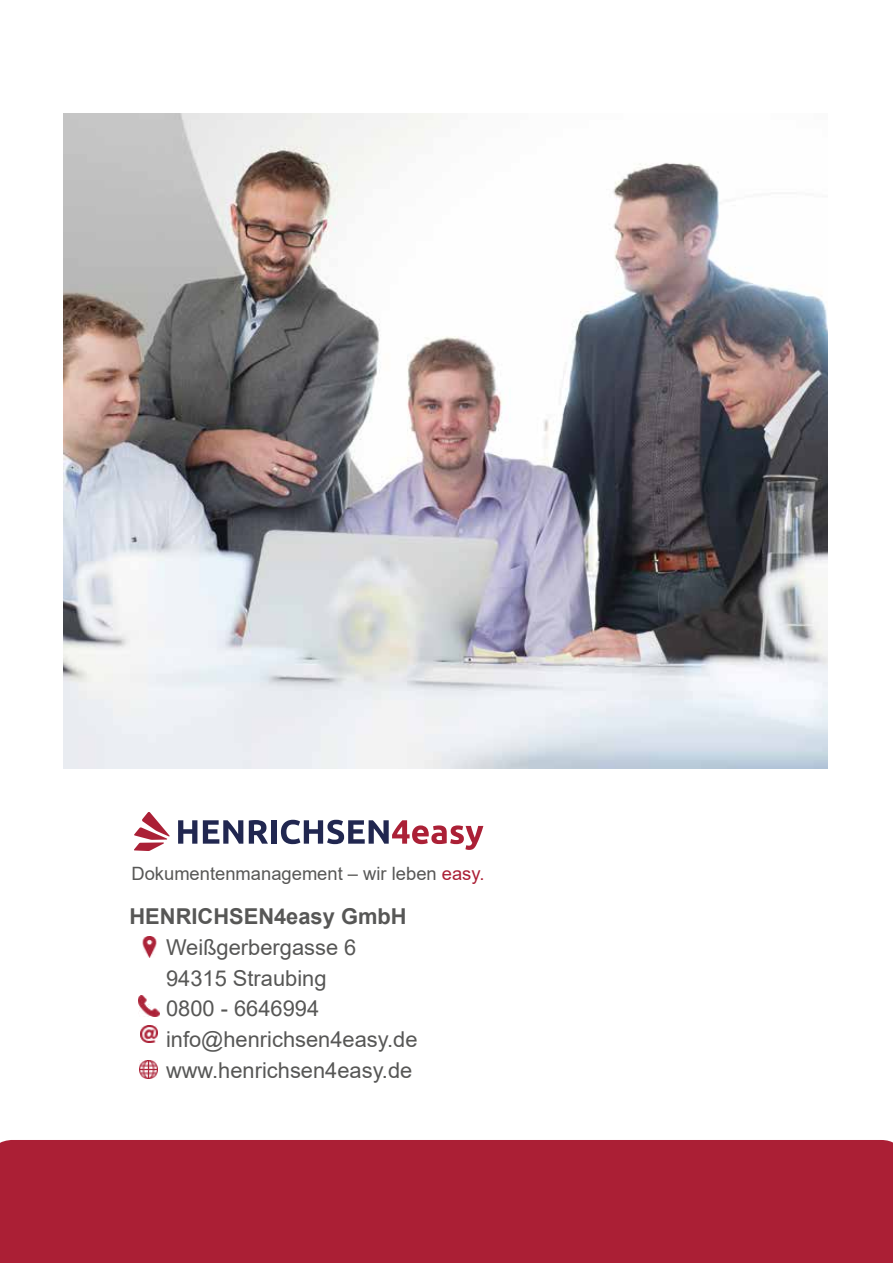
<style>
.page{position:relative;width:893px;height:1263px;background:#fff}
.page>*{position:absolute;margin:0;border:0;box-sizing:border-box;transform-origin:0 0}
.t1{font:21.9px/30.6px "Arial";color:#575756}
.t2{font:700 21.9px "Arial";color:#575756}
.t3{font:18.3px "Arial";color:#575756}
.s1{color:#ab1f35}
</style>
<div class="page">
<div style="left:0;top:1140px;width:893px;height:123px;background:#ab1f35"></div>
<svg style="left:134px;top:812px;width:36px;height:39px"></svg>
<svg style="left:178px;top:820px;width:19px;height:24px"></svg>
<svg style="left:203px;top:820px;width:40px;height:24px"></svg>
<svg style="left:249px;top:820px;width:19px;height:24px"></svg>
<div style="left:271px;top:820px;width:6px;height:24px;background:#212750"></div>
<svg style="left:281px;top:820px;width:202px;height:30px"></svg>
<img style="left:140px;top:1060px;width:17px;height:18px">
<img style="left:142px;top:936px;width:15px;height:22px">
<img style="left:140px;top:1025px;width:17px;height:18px">
<img style="left:138px;top:995px;width:21px;height:21px">
<img style="left:63px;top:113px;width:764px;height:655px">
<p class="t3" style="left:131px;top:860px;width:354px">Dokumentenmanagement – wir leben <span class="s1">easy.</span></p>
<p class="t2" style="left:130px;top:901px;width:279px">HENRICHSEN4easy GmbH</p>
<p class="t1" style="left:166px;top:932px;width:253px">Weißgerbergasse 6<br>94315 Straubing<br>0800 - 6646994 info@henrichsen4easy.de www.henrichsen4easy.de</p>
</div>
